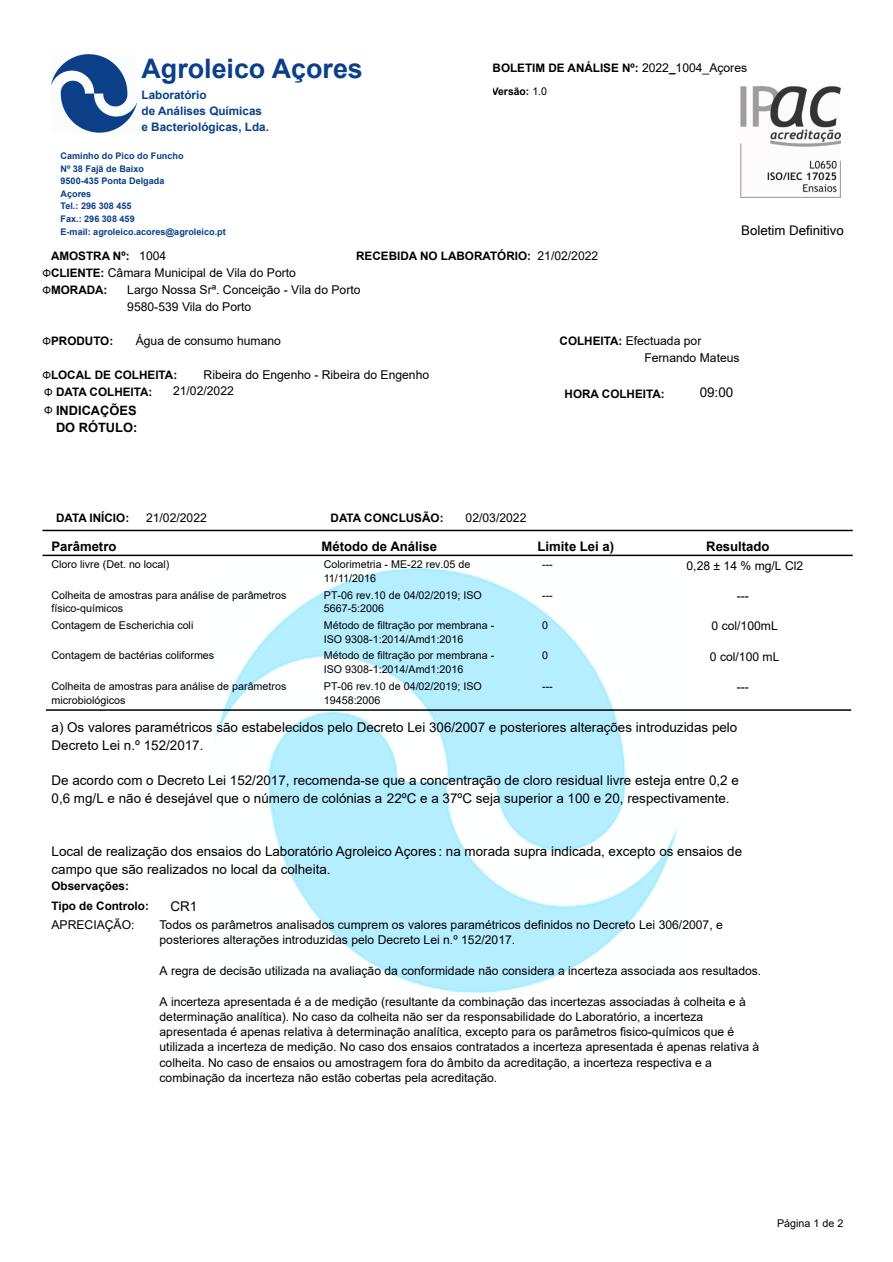
<style>
.page{position:relative;width:893px;height:1262px;background:#fff}
.page>*{position:absolute;margin:0;border:0;box-sizing:border-box;transform-origin:0 0}
.t1{font:700 26.85px "Arial";color:#0a3f89}
.t2{font:13.35px/17.7px "Arial";color:#000}
.t3{font:13.35px "Microsoft Sans Serif";color:#000}
.t4{font:700 13.2px "Arial";color:#000}
.t5{font:700 12.9px/17.4px "Arial";color:#000}
.t6{font:12.15px/15.3px "Arial";color:#000}
.t7{font:700 11.7px/20.1px "Arial";color:#000}
.t8{font:700 11.7px/16.2px "Arial";color:#0a3f89}
.t9{font:10.8px/13.8px "Arial";color:#000}
.t10{font:700 10.35px "Arial";color:#000}
.t11{font:700 9.15px/12.6px "Arial";color:#0a3f89}
.s1{font-weight:400;font-size:12.15px}
.s2{font-weight:400;font-size:10.8px}
.s3{font-size:10.8px}
.s4{font-weight:700;font-size:11.7px}
</style>
<div class="page">
<hr style="left:43px;top:555px;width:810px;height:1px;background:#000">
<hr style="left:43px;top:530px;width:810px;height:1px;background:#000">
<img style="left:52px;top:55px;width:84px;height:78px">
<img style="left:740px;top:86px;width:100px;height:112px">
<img style="left:215px;top:567px;width:463px;height:427px">
<hr style="left:47px;top:709px;width:803px;height:2px;background:#000">
<h1 class="t1" style="left:142px;top:59px;width:223px">Agroleico Açores</h1>
<p class="t8" style="left:142px;top:88px;width:129px">Laboratório<br>de Análises Químicas e Bacteriológicas, Lda.</p>
<p class="t11" style="left:61px;top:150px;width:167px">Caminho do Pico do Funcho<br>Nº 38 Fajã de Baixo<br>9500-435 Ponta Delgada<br>Açores<br>Tel.: 296 308 455<br>Fax.: 296 308 459<br>E-mail: agroleico.acores@agroleico.pt</p>
<p class="t7" style="left:493px;top:59px;width:256px">BOLETIM DE ANÁLISE Nº: <span class="s1">2022</span>_<span class="s1">1004_Açores</span></p>
<p class="t10" style="left:492px;top:87px;width:57px">Versão: <span class="s2">1.0</span></p>
<p class="t3" style="left:741px;top:226px;width:104px">Boletim Definitivo</p>
<p class="t7" style="left:51px;top:247px;width:117px">AMOSTRA Nº: <span class="s1">1004</span></p>
<p class="t6" style="left:43px;top:267px;width:255px"><span class="s3">Φ</span><span class="s4">CLIENTE:</span> Câmara Municipal de Vila do Porto</p>
<p class="t7" style="left:356px;top:247px;width:244px">RECEBIDA NO LABORATÓRIO: <span class="s1">21/02/2022</span></p>
<p class="t7" style="left:43px;top:281px;width:67px"><span class="s2">Φ</span>MORADA:</p>
<p class="t7" style="left:43px;top:332px;width:72px"><span class="s2">Φ</span>PRODUTO:</p>
<p class="t6" style="left:127px;top:283px;width:235px">Largo Nossa Srª. Conceição - Vila do Porto</p>
<p class="t6" style="left:127px;top:300px;width:126px">9580-539 Vila do Porto</p>
<p class="t6" style="left:136px;top:334px;width:147px">Água de consumo humano</p>
<p class="t6" style="left:560px;top:334px;width:143px"><span class="s4">COLHEITA:</span> Efectuada por</p>
<p class="t6" style="left:644px;top:351px;width:97px">Fernando Mateus</p>
<p class="t7" style="left:43px;top:366px;width:136px"><span class="s2">Φ</span>LOCAL DE COLHEITA:</p>
<p class="t7" style="left:44px;top:383px;width:110px"><span class="s2">Φ</span> DATA COLHEITA:</p>
<p class="t5" style="left:56px;top:403px;width:83px">INDICAÇÕES<br>DO RÓTULO:</p>
<p class="t9" style="left:44px;top:404px;width:10px">Φ</p>
<p class="t6" style="left:173px;top:385px;width:62px">21/02/2022</p>
<p class="t2" style="left:700px;top:385px;width:35px">09:00</p>
<p class="t7" style="left:565px;top:384px;width:102px">HORA COLHEITA:</p>
<p class="t7" style="left:56px;top:509px;width:75px">DATA INÍCIO:</p>
<p class="t6" style="left:146px;top:511px;width:62px">21/02/2022</p>
<p class="t6" style="left:466px;top:511px;width:62px">02/03/2022</p>
<p class="t9" style="left:52px;top:558px;width:119px">Cloro livre (Det. no local)</p>
<p class="t9" style="left:324px;top:558px;width:148px">Colorimetria - ME-22 rev.05 de</p>
<p class="t9" style="left:542px;top:558px;width:12px">---</p>
<p class="t9" style="left:324px;top:572px;width:54px">11/11/2016</p>
<p class="t7" style="left:331px;top:509px;width:114px">DATA CONCLUSÃO:</p>
<p class="t4" style="left:52px;top:541px;width:66px">Parâmetro</p>
<p class="t4" style="left:322px;top:541px;width:117px">Método de Análise</p>
<p class="t4" style="left:538px;top:541px;width:78px">Limite Lei a)</p>
<p class="t4" style="left:706px;top:541px;width:65px">Resultado</p>
<p class="t6" style="left:686px;top:559px;width:118px">0,28 ± 14 % mg/L Cl2</p>
<p class="t9" style="left:52px;top:589px;width:236px">Colheita de amostras para análise de parâmetros físico-químicos</p>
<p class="t9" style="left:324px;top:589px;width:159px">PT-06 rev.10 de 04/02/2019; ISO</p>
<p class="t9" style="left:542px;top:589px;width:12px">---</p>
<p class="t9" style="left:324px;top:603px;width:62px">5667-5:2006</p>
<p class="t9" style="left:52px;top:619px;width:143px">Contagem de Escherichia coli</p>
<p class="t9" style="left:324px;top:619px;width:172px">Método de filtração por membrana -</p>
<p class="t9" style="left:542px;top:619px;width:7px">0</p>
<p class="t9" style="left:324px;top:633px;width:141px">ISO 9308-1:2014/Amd1:2016</p>
<p class="t9" style="left:52px;top:650px;width:164px">Contagem de bactérias coliformes</p>
<p class="t9" style="left:324px;top:650px;width:172px">Método de filtração por membrana -</p>
<p class="t9" style="left:542px;top:650px;width:7px">0</p>
<p class="t9" style="left:324px;top:663px;width:141px">ISO 9308-1:2014/Amd1:2016</p>
<p class="t9" style="left:52px;top:680px;width:236px">Colheita de amostras para análise de parâmetros microbiológicos</p>
<p class="t9" style="left:324px;top:680px;width:159px">PT-06 rev.10 de 04/02/2019; ISO</p>
<p class="t9" style="left:542px;top:680px;width:12px">---</p>
<p class="t9" style="left:324px;top:694px;width:58px">19458:2006</p>
<p class="t6" style="left:737px;top:589px;width:14px">---</p>
<p class="t6" style="left:711px;top:619px;width:68px">0 col/100mL</p>
<p class="t6" style="left:710px;top:650px;width:71px">0 col/100 mL</p>
<p class="t6" style="left:737px;top:680px;width:14px">---</p>
<p class="t2" style="left:52px;top:720px;width:687px">a) Os valores paramétricos são estabelecidos pelo Decreto Lei 306/2007 e posteriores alterações introduzidas pelo<br>Decreto Lei n.º 152/2017.</p>
<p class="t2" style="left:52px;top:773px;width:689px">De acordo com o Decreto Lei 152/2017, recomenda-se que a concentração de cloro residual livre esteja entre 0,2 e<br>0,6 mg/L e não é desejável que o número de colónias a 22ºC e a 37ºC seja superior a 100 e 20, respectivamente.</p>
<p class="t2" style="left:52px;top:844px;width:692px">Local de realização dos ensaios do Laboratório Agroleico Açores : na morada supra indicada, excepto os ensaios de campo que são realizados no local da colheita.</p>
<p class="t7" style="left:52px;top:877px;width:99px">Observações:<br>Tipo de Controlo:</p>
<p class="t2" style="left:170px;top:899px;width:28px">CR1</p>
<p class="t6" style="left:160px;top:918px;width:565px">Todos os parâmetros analisados cumprem os valores paramétricos definidos no Decreto Lei 306/2007, e posteriores alterações introduzidas pelo Decreto Lei n.º 152/2017.</p>
<p class="t6" style="left:160px;top:964px;width:603px">A regra de decisão utilizada na avaliação da conformidade não considera a incerteza associada aos resultados.</p>
<p class="t6" style="left:160px;top:995px;width:601px">A incerteza apresentada é a de medição (resultante da combinação das incertezas associadas à colheita e à determinação analítica). No caso da colheita não ser da responsabilidade do Laboratório, a incerteza apresentada é apenas relativa à determinação analítica, excepto para os parâmetros fisico-químicos que é utilizada a incerteza de medição. No caso dos ensaios contratados a incerteza apresentada é apenas relativa à colheita. No caso de ensaios ou amostragem fora do âmbito da acreditação, a incerteza respectiva e a combinação da incerteza não estão cobertas pela acreditação.</p>
<p class="t6" style="left:52px;top:918px;width:85px">APRECIAÇÃO:</p>
<p class="t9" style="left:777px;top:1217px;width:68px">Página 1 de 2</p>
</div>
